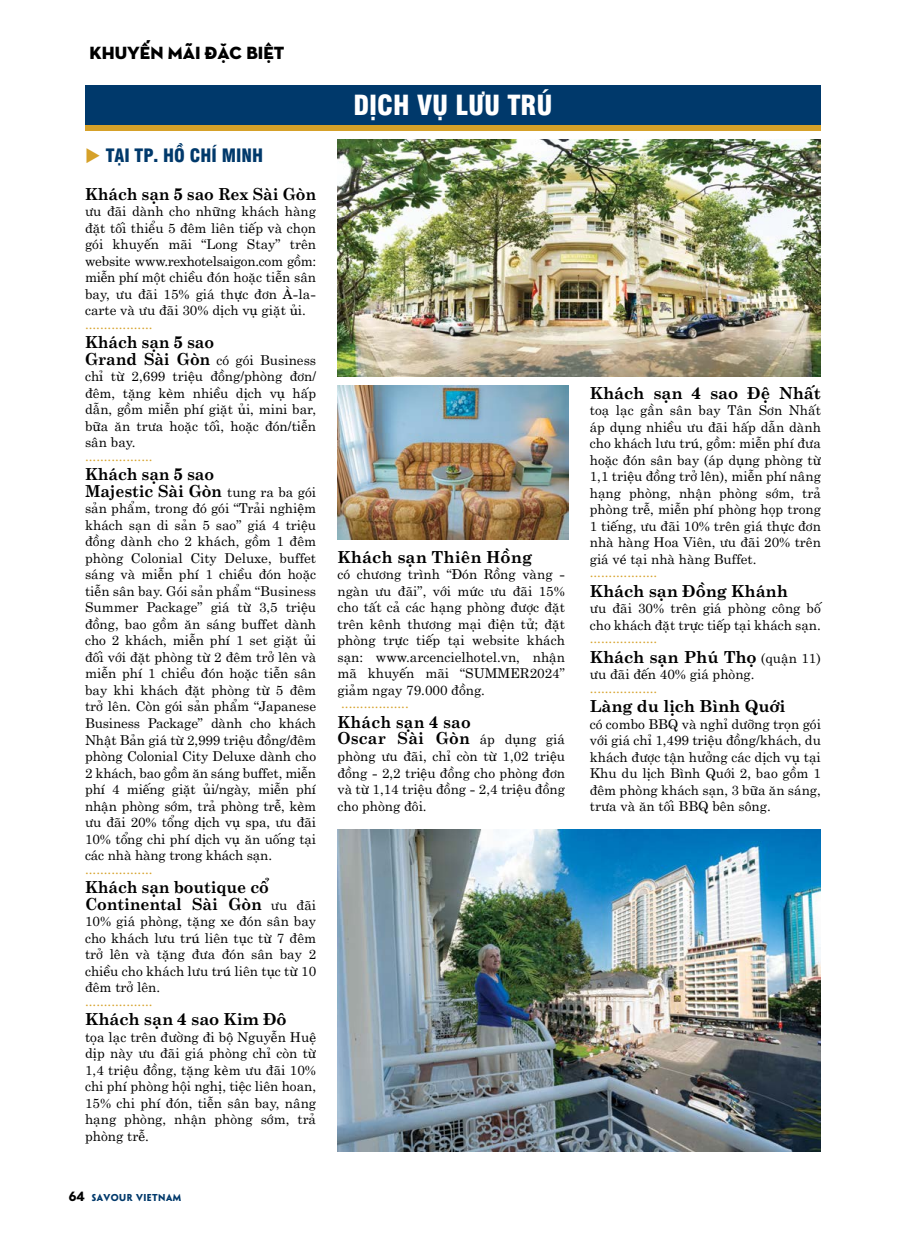
<style>
.page{position:relative;width:906px;height:1238px;background:#fff}
.page>*{position:absolute;margin:0;border:0;box-sizing:border-box;transform-origin:0 0}
.t1{font:27px "UTM Swiss 721 Black Condensed";color:#fff}
.t2{font:18px "UTM Neutra";color:#000}
.t3{font:18px "UTM Swiss 721 Black Condensed";color:#00396b}
.t4{font:700 16.5px/16.5px "UTM Centur";letter-spacing:-.01em;color:#000;scale:.96 1}
.t5{font:700 16.5px "UTM Centur";letter-spacing:-.01em;color:#000}
.t6{font:700 16.5px/16.5px "UTM Centur";letter-spacing:.01em;color:#000;scale:.96 1}
.t7{font:13.5px/16.5px "UTM Centur";color:#000;text-align:justify}
.t8{font:13.5px "UTM Centur";color:#d6a129}
.t9{font:700 9px "UTM Penumbra";letter-spacing:.05em;color:#00396b}
.s1{color:#d6a129}
.s2{font-weight:700;font-size:16.5px}
.s3{font-weight:400;font-size:13.5px}
.s4{font-size:12px;color:#000}
</style>
<div class="page">
<div style="left:85px;top:91px;width:736px;height:40px;background:#d6a129"></div>
<div style="left:85px;top:85px;width:736px;height:40px;background:#00396b"></div>
<img style="left:337px;top:829px;width:484px;height:322px">
<img style="left:337px;top:385px;width:231px;height:154px">
<img style="left:337px;top:139px;width:484px;height:237px">
<h2 class="t2" style="left:90px;top:39px;width:196px">KHUYẾN MÃI ĐẶC BIỆT</h2>
<h2 class="t3" style="left:85px;top:140px;width:180px"><span class="s1">◆</span> TẠI TP. HỒ CHÍ MINH</h2>
<p class="t4" style="left:85px;top:183px;width:242px">Khách sạn 5 sao Rex Sài Gòn</p>
<p class="t7" style="left:85px;top:201px;width:233px">ưu đãi dành cho những khách hàng đặt tối thiểu 5 đêm liên tiếp và chọn gói khuyến mãi “Long Stay” trên website www.rexhotelsaigon.com gồm: miễn phí một chiều đón hoặc tiễn sân bay, ưu đãi 15% giá thực đơn À-la&shy;carte và ưu đãi 30% dịch vụ giặt ủi.</p>
<p class="t8" style="left:85px;top:313px;width:69px">..................</p>
<p class="t4" style="left:85px;top:332px;width:136px">Khách sạn 5 sao</p>
<p class="t7" style="left:85px;top:350px;width:233px"><span class="s2">Grand Sài Gòn</span> có gói Business chỉ từ 2,699 triệu đồng/phòng đơn/ đêm, tặng kèm nhiều dịch vụ hấp dẫn, gồm miễn phí giặt ủi, mini bar, bữa ăn trưa hoặc tối, hoặc đón/tiễn sân bay.</p>
<p class="t8" style="left:85px;top:445px;width:69px">..................</p>
<p class="t4" style="left:85px;top:464px;width:242px">Khách sạn 5 sao<br>Majestic Sài Gòn <span class="s3">tung ra ba gói</span></p>
<p class="t7" style="left:85px;top:498px;width:233px">sản phẩm, trong đó gói “Trải nghiệm khách sạn di sản 5 sao” giá 4 triệu đồng dành cho 2 khách, gồm 1 đêm phòng Colonial City Deluxe, buffet sáng và miễn phí 1 chiều đón hoặc tiễn sân bay. Gói sản phẩm “Business Summer Package” giá từ 3,5 triệu đồng, bao gồm ăn sáng buffet dành cho 2 khách, miễn phí 1 set giặt ủi đối với đặt phòng từ 2 đêm trở lên và miễn phí 1 chiều đón hoặc tiễn sân bay khi khách đặt phòng từ 5 đêm trở lên. Còn gói sản phẩm “Japanese Business Package” dành cho khách Nhật Bản giá từ 2,999 triệu đồng/đêm phòng Colonial City Deluxe dành cho 2 khách, bao gồm ăn sáng buffet, miễn phí 4 miếng giặt ủi/ngày, miễn phí nhận phòng sớm, trả phòng trễ, kèm ưu đãi 20% tổng dịch vụ spa, ưu đãi 10% tổng chi phí dịch vụ ăn uống tại các nhà hàng trong khách sạn.</p>
<p class="t8" style="left:85px;top:857px;width:69px">..................</p>
<p class="t4" style="left:85px;top:876px;width:242px">Khách sạn boutique cổ<br>Continental Sài Gòn <span class="s3">ưu đãi</span></p>
<p class="t7" style="left:85px;top:911px;width:233px">10% giá phòng, tặng xe đón sân bay cho khách lưu trú liên tục từ 7 đêm trở lên và tặng đưa đón sân bay 2 chiều cho khách lưu trú liên tục từ 10 đêm trở lên.</p>
<p class="t8" style="left:85px;top:989px;width:69px">..................</p>
<p class="t5" style="left:85px;top:1004px;width:203px">Khách sạn 4 sao Kim Đô</p>
<p class="t7" style="left:85px;top:1026px;width:233px">tọa lạc trên đường đi bộ Nguyễn Huệ dịp này ưu đãi giá phòng chỉ còn từ 1,4 triệu đồng, tặng kèm ưu đãi 10% chi phí phòng hội nghị, tiệc liên hoan, 15% chi phí đón, tiễn sân bay, nâng hạng phòng, nhận phòng sớm, trả phòng trễ.</p>
<p class="t9" style="left:69px;top:1189px;width:114px"><span class="s4">64</span> SAVOUR VIETNAM</p>
<h1 class="t1" style="left:353px;top:83px;width:201px">DỊCH VỤ LƯU TRÚ</h1>
<p class="t5" style="left:337px;top:542px;width:196px">Khách sạn Thiên Hồng</p>
<p class="t7" style="left:337px;top:564px;width:229px">có chương trình “Đón Rồng vàng - ngàn ưu đãi”, với mức ưu đãi 15% cho tất cả các hạng phòng được đặt trên kênh thương mại điện tử; đặt phòng trực tiếp tại website khách sạn: www.arcencielhotel.vn, nhận mã khuyến mãi “SUMMER2024” giảm ngay 79.000 đồng.</p>
<p class="t8" style="left:341px;top:692px;width:69px">..................</p>
<p class="t6" style="left:337px;top:711px;width:238px">Khách sạn 4 sao<br>Oscar Sài Gòn <span class="s3">áp dụng giá</span></p>
<p class="t7" style="left:337px;top:746px;width:229px">phòng ưu đãi, chỉ còn từ 1,02 triệu đồng - 2,2 triệu đồng cho phòng đơn và từ 1,14 triệu đồng - 2,4 triệu đồng cho phòng đôi.</p>
<p class="t5" style="left:590px;top:378px;width:233px">Khách sạn 4 sao Đệ Nhất</p>
<p class="t7" style="left:590px;top:400px;width:233px">toạ lạc gần sân bay Tân Sơn Nhất áp dụng nhiều ưu đãi hấp dẫn dành cho khách lưu trú, gồm: miễn phí đưa hoặc đón sân bay (áp dụng phòng từ 1,1 triệu đồng trở lên), miễn phí nâng hạng phòng, nhận phòng sớm, trả phòng trễ, miễn phí phòng họp trong 1 tiếng, ưu đãi 10% trên giá thực đơn nhà hàng Hoa Viên, ưu đãi 20% trên giá vé tại nhà hàng Buffet.</p>
<p class="t8" style="left:590px;top:561px;width:69px">..................</p>
<p class="t5" style="left:590px;top:576px;width:200px">Khách sạn Đồng Khánh</p>
<p class="t7" style="left:590px;top:598px;width:233px">ưu đãi 30% trên giá phòng công bố cho khách đặt trực tiếp tại khách sạn.</p>
<p class="t8" style="left:590px;top:627px;width:69px">..................</p>
<p class="t5" style="left:590px;top:642px;width:233px">Khách sạn Phú Thọ <span class="s3">(quận 11)</span></p>
<p class="t7" style="left:590px;top:664px;width:166px">ưu đãi đến 40% giá phòng.</p>
<p class="t8" style="left:590px;top:677px;width:69px">..................</p>
<p class="t5" style="left:590px;top:692px;width:197px">Làng du lịch Bình Quới</p>
<p class="t7" style="left:590px;top:714px;width:233px">có combo BBQ và nghỉ dưỡng trọn gói với giá chỉ 1,499 triệu đồng/khách, du khách được tận hưởng các dịch vụ tại Khu du lịch Bình Quới 2, bao gồm 1 đêm phòng khách sạn, 3 bữa ăn sáng, trưa và ăn tối BBQ bên sông.</p>
</div>
